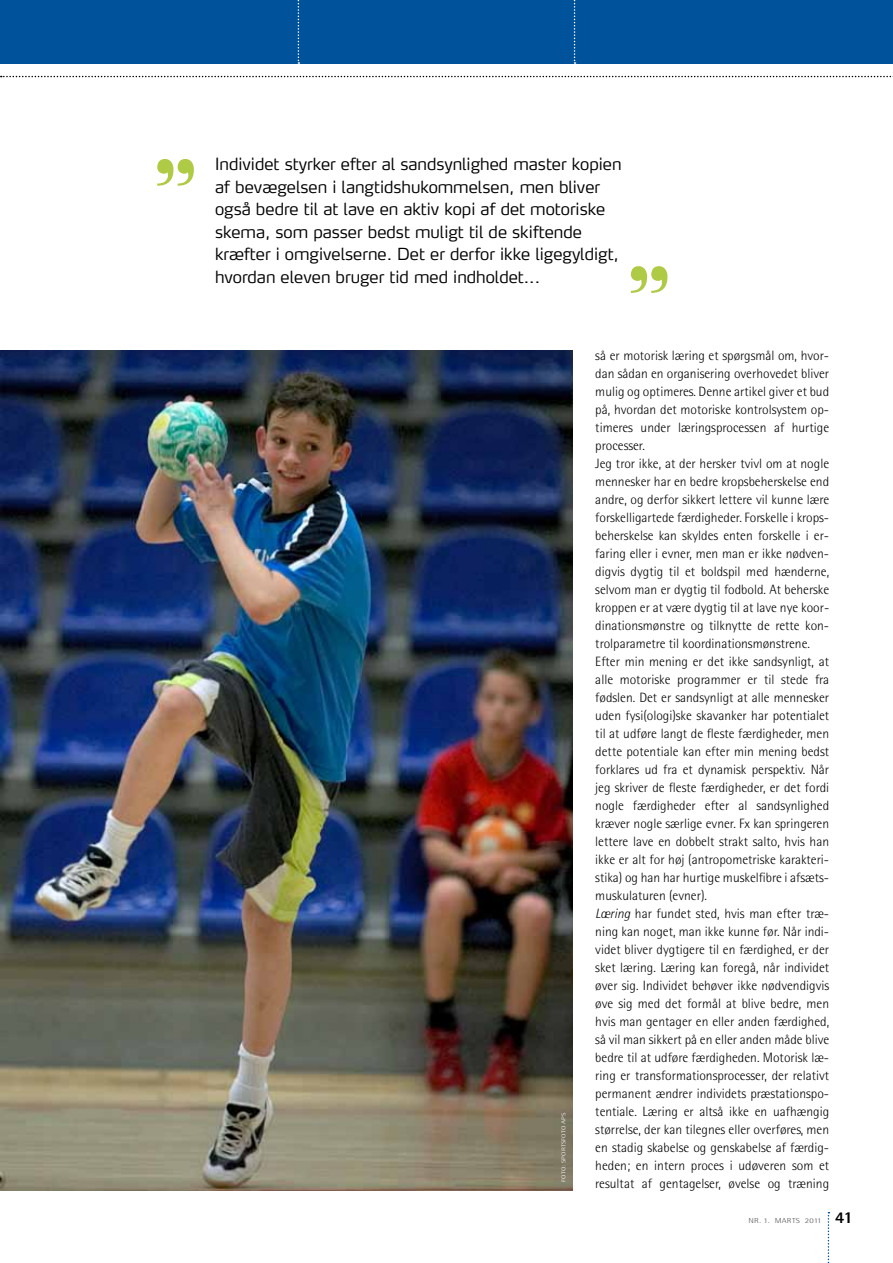
<style>
.page{position:relative;width:893px;height:1263px;background:#fff}
.page>*{position:absolute;margin:0;border:0;box-sizing:border-box;transform-origin:0 0}
.t1{font:135px "Modern";color:#afca44}
.t2{font:300 16.5px/22.5px "Max";color:#000}
.t3{font:800 16.5px "Rotis Semi Sans Std";color:#000}
.t4{font:300 13.5px/18px "Rotis Semi Sans Std";color:#000}
.t5{font:300 7.2px "Rotis Semi Sans Std";letter-spacing:.025em;color:#58585a;scale:1.25 1}
.t6{font:300 5.7px "Rotis Semi Sans Std";letter-spacing:.015em;color:#fff;scale:1.33 1}
.s1{font-style:italic}
</style>
<div class="page">
<svg style="left:0;top:76px;width:893px;height:1px"></svg>
<svg style="left:828px;top:1212px;width:1px;height:51px"></svg>
<div style="left:0;top:0;width:893px;height:64px;background:#00539b"></div>
<svg style="left:298px;top:0;width:1px;height:64px"></svg>
<svg style="left:574px;top:0;width:1px;height:64px"></svg>
<img style="left:0;top:350px;width:573px;height:841px">
<h1 class="t1" style="left:155px;top:156px;width:43px">’’</h1>
<p class="t2" style="left:215px;top:152px;width:408px">Individet styrker efter al sandsynlighed master kopien af bevægelsen i langtidshukommelsen, men bliver også bedre til at lave en aktiv kopi af det motoriske skema, som passer bedst muligt til de skiftende kræfter i omgivelserne. Det er derfor ikke ligegyldigt, hvordan eleven bruger tid med indholdet...</p>
<h1 class="t1" style="left:628px;top:263px;width:43px">’’</h1>
<p class="t6" style="left:560px;top:1181px;width:53px;rotate:-90deg">FOTO: Sportsfoto aps</p>
<p class="t4" style="left:595px;top:346px;width:235px">så er motorisk læring et spørgsmål om, hvor&shy;dan sådan en organisering overhovedet bliver mulig og optimeres. Denne artikel giver et bud på, hvordan det motoriske kontrolsystem op&shy;timeres under læringsprocessen af hurtige processer.<br>Jeg tror ikke, at der hersker tvivl om at nogle mennesker har en bedre kropsbeherskelse end andre, og derfor sikkert lettere vil kunne lære forskelligartede færdigheder. Forskelle i krops&shy;beherskelse kan skyldes enten forskelle i er&shy;faring eller i evner, men man er ikke nødven&shy;digvis dygtig til et boldspil med hænderne, selvom man er dygtig til fodbold. At beherske kroppen er at være dygtig til at lave nye koor&shy;dinationsmønstre og tilknytte de rette kon&shy;trolparametre til koordinationsmønstrene.<br>Efter min mening er det ikke sandsynligt, at alle motoriske programmer er til stede fra fødslen. Det er sandsynligt at alle mennesker uden fysi(ologi)ske skavanker har potentialet til at udføre langt de fleste færdigheder, men dette potentiale kan efter min mening bedst forklares ud fra et dynamisk perspektiv. Når jeg skriver de fleste færdigheder, er det fordi nogle færdigheder efter al sandsynlighed kræver nogle særlige evner. Fx kan springeren lettere lave en dobbelt strakt salto, hvis han ikke er alt for høj (antropometriske karakteri&shy;stika) og han har hurtige muskelfibre i afsæts&shy;muskulaturen (evner).<br><span class="s1">Læring</span> har fundet sted, hvis man efter træ&shy;ning kan noget, man ikke kunne før. Når indi&shy;videt bliver dygtigere til en færdighed, er der sket læring. Læring kan foregå, når individet øver sig. Individet behøver ikke nødvendigvis øve sig med det formål at blive bedre, men hvis man gentager en eller anden færdighed, så vil man sikkert på en eller anden måde blive bedre til at udføre færdigheden. Motorisk læ&shy;ring er transformationsprocesser, der relativt permanent ændrer individets præstationspo&shy;tentiale. Læring er altså ikke en uafhængig størrelse, der kan tilegnes eller overføres, men en stadig skabelse og genskabelse af færdig&shy;heden; en intern proces i udøveren som et resultat af gentagelser, øvelse og træning</p>
<p class="t5" style="left:748px;top:1216px;width:60px">NR. 1. MARTS 2011</p>
<p class="t3" style="left:835px;top:1207px;width:19px">41</p>
</div>
